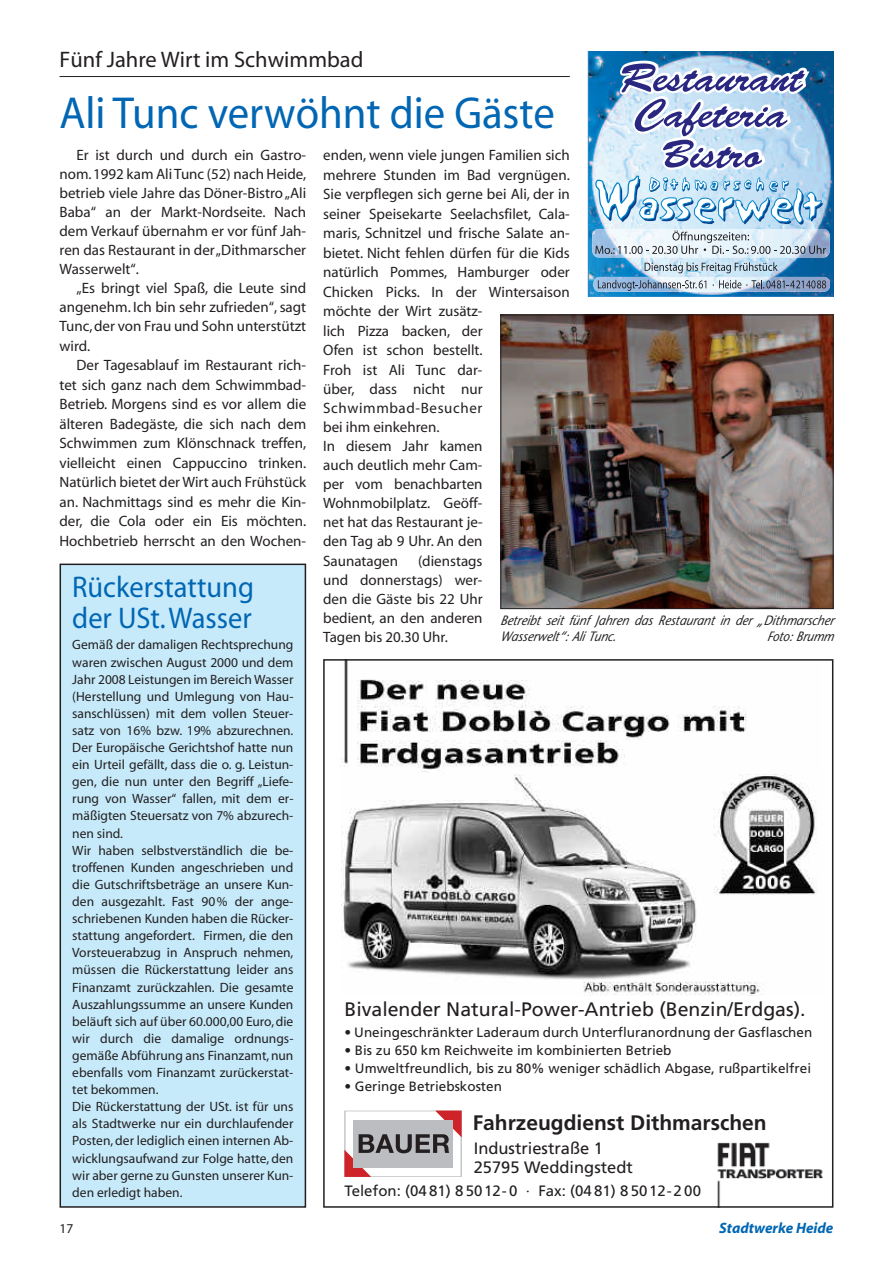
<style>
.page{position:relative;width:893px;height:1263px;background:#fff}
.page>*{position:absolute;margin:0;border:0;box-sizing:border-box;transform-origin:0 0}
.t1{font:45px "Myriad";color:#0166b3;scale:.95 1}
.t2{font:30px/31px "Myriad";color:#0166b3;scale:.95 1}
.t3{font:22.5px "Myriad";color:#231f20}
.t4{font:700 21px "Frutiger";color:#231f20}
.t5{font:19.5px "Frutiger";color:#231f20}
.t6{font:16.5px/19.8px "Frutiger";color:#231f20}
.t7{font:15px/19.4px "Myriad";color:#231f20;text-align:justify}
.t8{font:15px "Frutiger";color:#231f20}
.t9{font:italic 700 15px "Myriad";color:#0166b3}
.t10{font:13.5px/17.1px "Myriad";color:#231f20}
.t11{font:13.5px "Frutiger";color:#231f20}
.t12{font:italic 13.5px/16.5px "Stone Sans";color:#231f20;scale:.92 1}
</style>
<div class="page">
<hr style="left:60px;top:76px;width:510px;height:1px;background:#231f20">
<img style="left:503px;top:317px;width:328px;height:290px">
<div style="left:501px;top:315px;width:332px;height:294px;border:1px solid #231f20"></div>
<svg style="left:638px;top:100px;width:195px;height:148px;background:#7dacd0"></svg>
<img style="left:588px;top:51px;width:245px;height:49px">
<img style="left:588px;top:99px;width:50px;height:198px">
<img style="left:637px;top:248px;width:196px;height:49px">
<svg style="left:620px;top:61px;width:189px;height:109px"></svg>
<img style="left:592px;top:229px;width:238px;height:28px;border-radius:6px">
<svg style="left:595px;top:176px;width:231px;height:78px"></svg>
<svg style="left:645px;top:262px;width:133px;height:11px"></svg>
<img style="left:593px;top:277px;width:237px;height:15px;border-radius:6px">
<svg style="left:598px;top:280px;width:108px;height:11px"></svg>
<svg style="left:713px;top:280px;width:113px;height:8px"></svg>
<img style="left:717px;top:1142px;width:106px;height:63px">
<img style="left:341px;top:662px;width:477px;height:334px">
<svg style="left:344px;top:1110px;width:118px;height:67px"></svg>
<div style="left:323px;top:659px;width:510px;height:549px;border:2px solid #231f20"></div>
<div style="left:60px;top:564px;width:245px;height:643px;background:#c6eafa"></div>
<div style="left:60px;top:564px;width:246px;height:644px;border:2px solid #231f20"></div>
<h3 class="t3" style="left:60px;top:51px;width:305px">Fünf Jahre Wirt im Schwimmbad</h3>
<h1 class="t1" style="left:60px;top:96px;width:523px">Ali Tunc verwöhnt die Gäste</h1>
<p class="t7" style="left:60px;top:147px;width:248px;text-indent:17px">Er ist durch und durch ein Gastro&shy;nom.1992 kam Ali Tunc (52) nach Heide, betrieb viele Jahre das Döner-Bistro „Ali Baba“ an der Markt-Nordseite. Nach dem Verkauf übernahm er vor fünf Jah&shy;ren das Restaurant in der „Dithmarscher Wasserwelt“.</p>
<p class="t7" style="left:60px;top:280px;width:248px;text-indent:17px">„Es bringt viel Spaß, die Leute sind angenehm. Ich bin sehr zufrieden“, sagt Tunc, der von Frau und Sohn unterstützt wird.</p>
<p class="t7" style="left:60px;top:357px;width:248px;text-indent:17px">Der Tagesablauf im Restaurant rich&shy;tet sich ganz nach dem Schwimmbad-Betrieb. Morgens sind es vor allem die älteren Badegäste, die sich nach dem Schwimmen zum Klönschnack treffen, vielleicht einen Cappuccino trinken.<br>Natürlich bietet der Wirt auch Frühstück an. Nachmittags sind es mehr die Kin&shy;der, die Cola oder ein Eis möchten.<br>Hochbetrieb herrscht an den Wochen-</p>
<h2 class="t2" style="left:72px;top:574px;width:193px">Rückerstattung der USt.Wasser</h2>
<p class="t10" style="left:72px;top:637px;width:223px">Gemäß der damaligen Rechtsprechung waren zwischen August 2000 und dem Jahr 2008 Leistungen im Bereich Wasser (Herstellung und Umlegung von Hau&shy;sanschlüssen) mit dem vollen Steuer&shy;satz von 16% bzw. 19% abzurechnen.<br>Der Europäische Gerichtshof hatte nun ein Urteil gefällt, dass die o. g. Leistun&shy;gen, die nun unter den Begriff „Liefe&shy;rung von Wasser“ fallen, mit dem er&shy;mäßigten Steuersatz von 7% abzurech&shy;nen sind.<br>Wir haben selbstverständlich die be&shy;troffenen Kunden angeschrieben und die Gutschriftsbeträge an unsere Kun&shy;den ausgezahlt. Fast 90% der ange&shy;schriebenen Kunden haben die Rücker&shy;stattung angefordert. Firmen, die den Vorsteuerabzug in Anspruch nehmen, müssen die Rückerstattung leider ans Finanzamt zurückzahlen. Die gesamte Auszahlungssumme an unsere Kunden beläuft sich auf über 60.000,00 Euro, die wir durch die damalige ordnungs&shy;gemäße Abführung ans Finanzamt, nun ebenfalls vom Finanzamt zurückerstat&shy;tet bekommen.<br>Die Rückerstattung der USt. ist für uns als Stadtwerke nur ein durchlaufender Posten, der lediglich einen internen Ab&shy;wicklungsaufwand zur Folge hatte, den wir aber gerne zu Gunsten unserer Kun&shy;den erledigt haben.</p>
<p class="t7" style="left:323px;top:147px;width:248px;text-align:left">enden, wenn viele jungen Familien sich mehrere Stunden im Bad vergnügen.<br>Sie verpflegen sich gerne bei Ali, der in seiner Speisekarte Seelachsfilet, Cala&shy;maris, Schnitzel und frische Salate an&shy;bietet. Nicht fehlen dürfen für die Kids natürlich Pommes, Hamburger oder<br>Chicken Picks. In der Wintersaison möchte der Wirt zusätz-<br>lich Pizza backen, der<br>Ofen ist schon bestellt.<br>Froh ist Ali Tunc dar-<br>über, dass nicht nur<br>Schwimmbad-Besucher<br>bei ihm einkehren.<br>In diesem Jahr kamen<br>auch deutlich mehr Cam-<br>per vom benachbarten<br>Wohnmobilplatz. Geöff-<br>net hat das Restaurant je-<br>den Tag ab 9 Uhr. An den<br>Saunatagen</p>
<p class="t7" style="left:323px;top:552px;width:161px;text-indent:95px">(dienstags und donnerstags) wer&shy;den die Gäste bis 22 Uhr bedient, an den anderen Tagen bis 20.30 Uhr.</p>
<p class="t12" style="left:500px;top:613px;width:364px">Betreibt seit fünf Jahren das Restaurant in der „Dithmarscher<br>Wasserwelt“: Ali Tunc.</p>
<p class="t12" style="left:767px;top:630px;width:77px">Foto: Brumm</p>
<h3 class="t5" style="left:344px;top:1002px;width:463px">Bivalender Natural-Power-Antrieb (Benzin/Erdgas).</h3>
<p class="t11" style="left:344px;top:1027px;width:469px">• Uneingeschränkter Laderaum durch Unterfluranordnung der Gasflaschen</p>
<p class="t11" style="left:344px;top:1045px;width:329px">• Bis zu 650 km Reichweite im kombinierten Betrieb</p>
<p class="t11" style="left:344px;top:1063px;width:468px">• Umweltfreundlich, bis zu 80% weniger schädlich Abgase, rußpartikelfrei</p>
<p class="t11" style="left:344px;top:1081px;width:159px">• Geringe Betriebskosten</p>
<h3 class="t4" style="left:473px;top:1114px;width:296px">Fahrzeugdienst Dithmarschen</h3>
<p class="t6" style="left:474px;top:1139px;width:161px">Industriestraße 1<br>25795 Weddingstedt</p>
<p class="t8" style="left:344px;top:1184px;width:358px">Telefon: (04 81) 8 5012- 0 · Fax: (04 81) 8 5012-2 00</p>
<p class="t10" style="left:60px;top:1221px;width:15px">17</p>
<p class="t9" style="left:719px;top:1222px;width:116px">Stadtwerke Heide</p>
</div>
